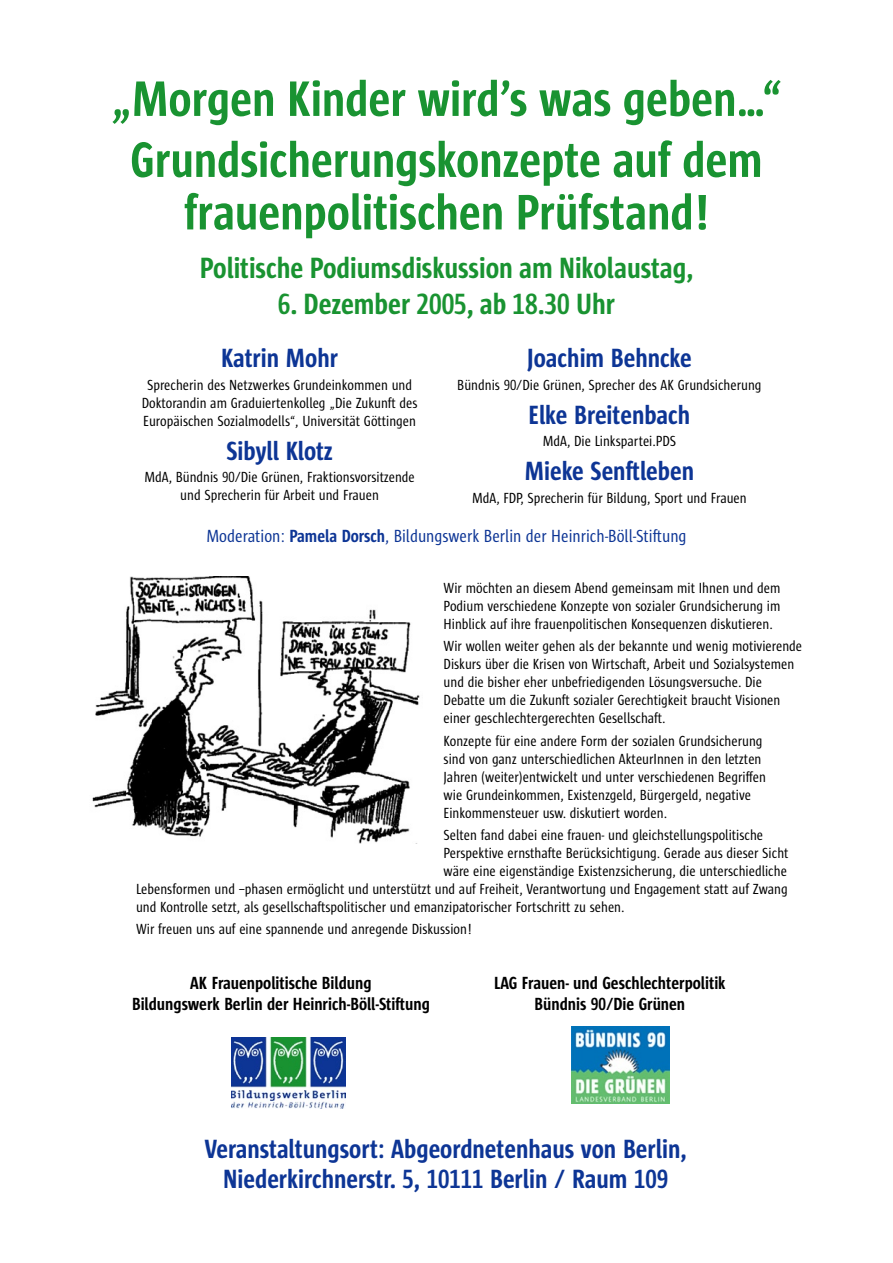
<style>
.page{position:relative;width:893px;height:1263px;background:#fff}
.page>*{position:absolute;margin:0;border:0;box-sizing:border-box;transform-origin:0 0}
.t1{font:700 51px/52.5px "Sun Cd";color:#199331;text-align:center}
.t2{font:700 30px "Sun Cd";color:#199331}
.Person{font:700 27px/30px "Sun Cd";color:#0d3595;text-align:center}
.t3{font:700 18px/21px "Sun Cd";color:#000;text-align:center}
.Funktion{font:18px "Sun Cd";color:#0d3595}
.Funktion-2{font:15px/18px "Sun Cd";color:#000}
.s1{font-weight:700}
</style>
<div class="page">
<img style="left:92px;top:576px;width:328px;height:268px">
<img style="left:232px;top:1037px;width:114px;height:72px">
<img style="left:571px;top:1027px;width:99px;height:76px">
<p class="t1" style="left:111px;top:74px;width:672px">„Morgen Kinder wird’s was geben…“</p>
<p class="t1" style="left:130px;top:135px;width:634px">Grundsicherungskonzepte auf dem frauenpolitischen Prüfstand!</p>
<p class="t2" style="left:200px;top:252px;width:495px">Politische Podiumsdiskussion am Nikolaustag,</p>
<p class="t2" style="left:278px;top:288px;width:338px">6. Dezember 2005, ab 18.30 Uhr</p>
<p class="Person" style="left:221px;top:344px;width:118px">Katrin Mohr</p>
<p class="Funktion-2" style="left:142px;top:376px;width:277px;text-align:center">Sprecherin des Netzwerkes Grundeinkommen und<br>Doktorandin am Graduiertenkolleg „Die Zukunft des<br>Europäischen Sozialmodells“, Universität Göttingen</p>
<p class="Person" style="left:226px;top:436px;width:108px">Sibyll Klotz</p>
<p class="Funktion-2" style="left:144px;top:468px;width:272px;text-align:center">MdA, Bündnis 90/Die Grünen, Fraktionsvorsitzende und Sprecherin für Arbeit und Frauen</p>
<p class="Person" style="left:527px;top:344px;width:166px">Joachim Behncke</p>
<p class="Funktion-2" style="left:457px;top:376px;width:306px">Bündnis 90/Die Grünen, Sprecher des AK Grundsicherung</p>
<p class="Person" style="left:529px;top:400px;width:163px">Elke Breitenbach</p>
<p class="Funktion-2" style="left:543px;top:432px;width:135px">MdA, Die Linkspartei.PDS</p>
<p class="Person" style="left:525px;top:457px;width:171px">Mieke Senftleben</p>
<p class="Funktion-2" style="left:472px;top:489px;width:276px">MdA, FDP, Sprecherin für Bildung, Sport und Frauen</p>
<p class="Funktion" style="left:206px;top:527px;width:482px">Moderation: <span class="s1">Pamela Dorsch</span>, Bildungswerk Berlin der Heinrich-Böll-Stiftung</p>
<p class="Funktion-2" style="left:444px;top:579px;width:338px;text-align:justify">Wir möchten an diesem Abend gemeinsam mit Ihnen und dem Podium verschiedene Konzepte von sozialer Grundsicherung im Hinblick auf ihre frauenpolitischen Konsequenzen diskutieren.</p>
<p class="Funktion-2" style="left:444px;top:638px;width:360px">Wir wollen weiter gehen als der bekannte und wenig motivierende Diskurs über die Krisen von Wirtschaft, Arbeit und Sozialsystemen und die bisher eher unbefriedigenden Lösungsversuche. Die Debatte um die Zukunft sozialer Gerechtigkeit braucht Visionen einer geschlechtergerechten Gesellschaft.</p>
<p class="Funktion-2" style="left:444px;top:732px;width:324px">Konzepte für eine andere Form der sozialen Grundsicherung sind von ganz unterschiedlichen AkteurInnen in den letzten Jahren (weiter)entwickelt und unter verschiedenen Begriffen wie Grundeinkommen, Existenzgeld, Bürgergeld, negative Einkommensteuer usw. diskutiert worden.</p>
<p class="Funktion-2" style="left:444px;top:826px;width:321px">Selten fand dabei eine frauen- und gleichstellungspolitische</p>
<p class="Funktion-2" style="left:444px;top:844px;width:346px">Perspektive ernsthafte Berücksichtigung. Gerade aus dieser Sicht</p>
<p class="Funktion-2" style="left:444px;top:862px;width:345px">wäre eine eigenständige Existenzsicherung, die unterschiedliche</p>
<p class="Funktion-2" style="left:136px;top:880px;width:653px">Lebensformen und –phasen ermöglicht und unterstützt und auf Freiheit, Verantwortung und Engagement statt auf Zwang</p>
<p class="Funktion-2" style="left:136px;top:898px;width:490px">und Kontrolle setzt, als gesellschaftspolitischer und emanzipatorischer Fortschritt zu sehen.</p>
<p class="Funktion-2" style="left:136px;top:920px;width:337px">Wir freuen uns auf eine spannende und anregende Diskussion!</p>
<p class="t3" style="left:132px;top:973px;width:299px">AK Frauenpolitische Bildung<br>Bildungswerk Berlin der Heinrich-Böll-Stiftung</p>
<p class="t3" style="left:494px;top:973px;width:233px">LAG Frauen- und Geschlechterpolitik<br>Bündnis 90/Die Grünen</p>
<p class="Person" style="left:205px;top:1135px;width:483px">Veranstaltungsort: Abgeordnetenhaus von Berlin,<br>Niederkirchnerstr. 5, 10111 Berlin / Raum 109</p>
</div>
